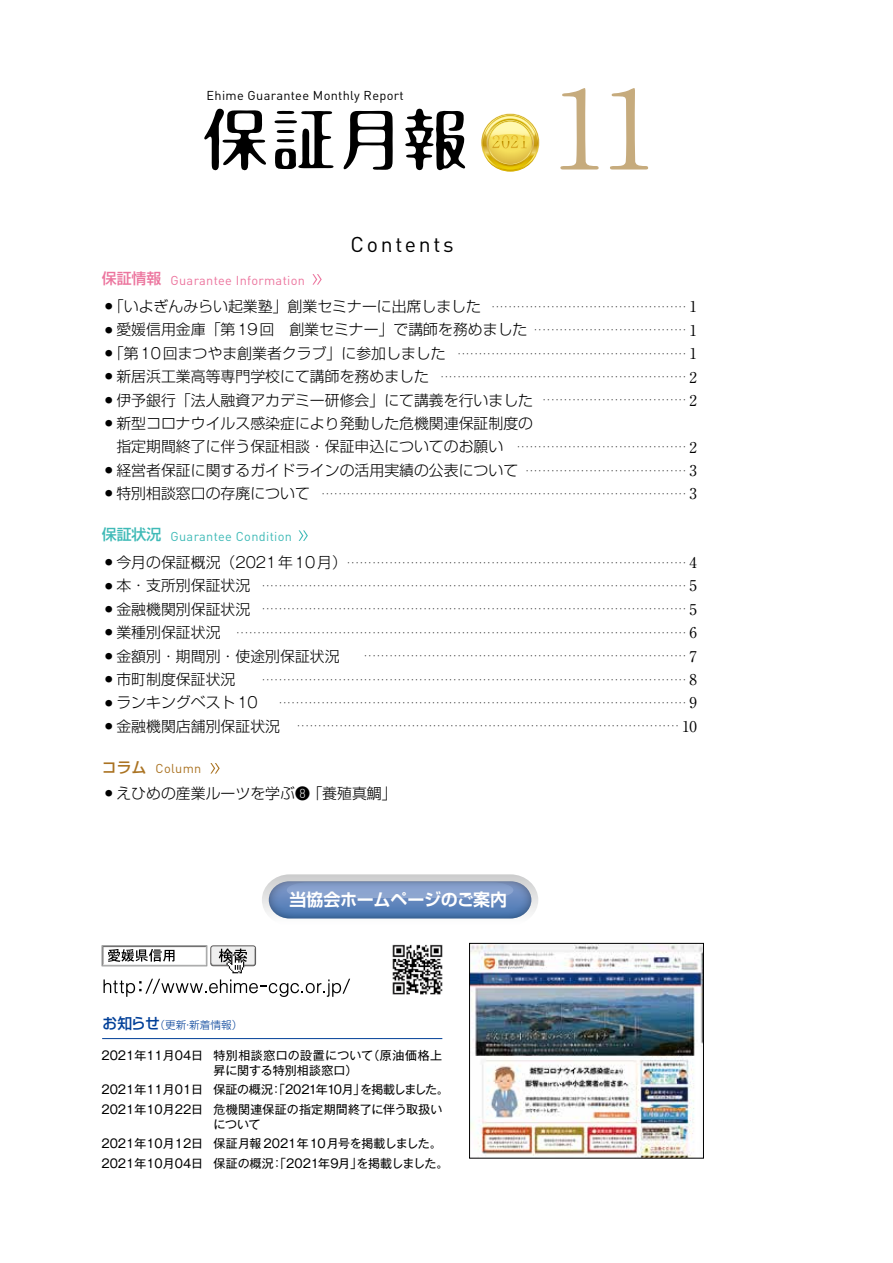
<style>
.page{position:relative;width:893px;height:1263px;background:#fff}
.page>*{position:absolute;margin:0;border:0;box-sizing:border-box;transform-origin:0 0}
.t1{font:700 108.9px "A1 Mincho Std";color:#c6ab7d}
.t2{font:21.3px "DIN";letter-spacing:.125em;color:#000}
.t3{font:700 16.95px "Shin Go Pro De";letter-spacing:-.015em;color:#fff}
.t4{font:300 14.85px/23.4px "Shin Go Pro";color:#000}
.t5{font:300 14.85px "Shin Go Pr 6 N";color:#000}
.t6{font:12.75px "DIN";letter-spacing:.025em;color:#000}
.t7{font:12.75px "DIN";letter-spacing:.025em;color:#ec759e}
.t8{font:12.75px "DIN";letter-spacing:.025em;color:#3fbab7}
.t9{font:12.75px "DIN";letter-spacing:.025em;color:#aa7322}
.t10{font:12px/19.5px "Gothic MB101 Pro";color:#000}
.t11{font:12px/19.5px "Gothic MB101 Pro";letter-spacing:-.03em;color:#000}
.t12{font:12px/15px "Gothic MB101 Pro";letter-spacing:.02em;color:#000}
.t13{font:300 10.65px "Shin Go Pro";color:#003f98}
.t14{font:700 8.55px "A1 Mincho Std";color:#000}
.s1{font-family:"Shin Go Pro";font-weight:500;font-size:14.85px}
.s2{font-family:"Gothic MB101 Pro"}
.s3{font-size:14.85px}
.s4{font-weight:500;font-size:14.85px}
</style>
<div class="page">
<svg style="left:204px;top:108px;width:62px;height:63px"></svg>
<svg style="left:343px;top:111px;width:50px;height:59px"></svg>
<svg style="left:405px;top:109px;width:60px;height:62px"></svg>
<svg style="left:275px;top:111px;width:58px;height:59px"></svg>
<svg style="left:312px;top:274px;width:10px;height:11px"></svg>
<svg style="left:299px;top:530px;width:9px;height:11px"></svg>
<svg style="left:210px;top:763px;width:10px;height:10px"></svg>
<hr style="left:102px;top:1038px;width:340px;height:1px;background:#003f98">
<div style="left:102px;top:945px;width:105px;height:21px;border:1px solid #9fa0a0"></div>
<svg style="left:102px;top:946px;width:154px;height:27px"></svg>
<svg style="left:104px;top:979px;width:246px;height:18px"></svg>
<svg style="left:262px;top:874px;width:276px;height:45px"></svg>
<img style="left:392px;top:944px;width:51px;height:51px">
<img style="left:471px;top:945px;width:231px;height:211px">
<div style="left:469px;top:943px;width:235px;height:215px;border:1px solid #000"></div>
<svg style="left:481px;top:114px;width:58px;height:58px"></svg>
<svg style="left:482px;top:115px;width:56px;height:56px"></svg>
<svg style="left:483px;top:116px;width:54px;height:54px"></svg>
<svg style="left:486px;top:119px;width:48px;height:47px"></svg>
<svg style="left:488px;top:121px;width:44px;height:44px"></svg>
<svg style="left:489px;top:121px;width:43px;height:43px"></svg>
<svg style="left:485px;top:116px;width:50px;height:32px"></svg>
<h3 class="t6" style="left:207px;top:87px;width:199px">Ehime Guarantee Monthly Report</h3>
<h1 class="t1" style="left:552px;top:40px;width:105px">11</h1>
<h3 class="t7" style="left:102px;top:272px;width:205px"><span class="s1">保証情報</span> Guarantee Information</h3>
<h2 class="t2" style="left:351px;top:231px;width:105px">Contents</h2>
<h3 class="t4" style="left:105px;top:293px;width:377px"><sup>●</sup>「いよぎんみらい起業塾」創業セミナーに出席しました</h3>
<h3 class="t4" style="left:105px;top:316px;width:424px"><sup>●</sup> 愛媛信用金庫「第<span class="s2">19</span>回　創業セミナー」で講師を務めました</h3>
<h3 class="t4" style="left:105px;top:340px;width:342px"><sup>●</sup>「第<span class="s2">10</span>回まつやま創業者クラブ」に参加しました</h3>
<h3 class="t4" style="left:105px;top:363px;width:325px"><sup>●</sup> 新居浜工業高等専門学校にて講師を務めました</h3>
<h3 class="t4" style="left:105px;top:386px;width:429px"><sup>●</sup> 伊予銀行「法人融資アカデミー研修会」にて講義を行いました</h3>
<h3 class="t4" style="left:102px;top:410px;width:433px"><sup>●</sup> 新型コロナウイルス感染症により発動した危機関連保証制度の　指定期間終了に伴う保証相談・保証申込についてのお願い</h3>
<h3 class="t4" style="left:105px;top:457px;width:414px"><sup>●</sup> 経営者保証に関するガイドラインの活用実績の公表について</h3>
<h3 class="t4" style="left:105px;top:480px;width:206px"><sup>●</sup> 特別相談窓口の存廃について</h3>
<p class="t14" style="left:491px;top:300px;width:207px">‥‥‥‥‥‥‥‥‥‥‥‥‥‥‥‥‥‥‥‥‥‥‥ <span class="s3">1</span></p>
<p class="t14" style="left:534px;top:323px;width:165px">‥‥‥‥‥‥‥‥‥‥‥‥‥‥‥‥‥‥ <span class="s3">1</span></p>
<p class="t14" style="left:457px;top:347px;width:241px">‥‥‥‥‥‥‥‥‥‥‥‥‥‥‥‥‥‥‥‥‥‥‥‥‥‥‥ <span class="s3">1</span></p>
<p class="t14" style="left:440px;top:370px;width:258px">‥‥‥‥‥‥‥‥‥‥‥‥‥‥‥‥‥‥‥‥‥‥‥‥‥‥‥‥‥ <span class="s3">2</span></p>
<p class="t14" style="left:542px;top:393px;width:156px">‥‥‥‥‥‥‥‥‥‥‥‥‥‥‥‥‥ <span class="s3">2</span></p>
<p class="t14" style="left:517px;top:440px;width:182px">‥‥‥‥‥‥‥‥‥‥‥‥‥‥‥‥‥‥‥‥ <span class="s3">2</span></p>
<p class="t14" style="left:525px;top:463px;width:173px">‥‥‥‥‥‥‥‥‥‥‥‥‥‥‥‥‥‥‥ <span class="s3">3</span></p>
<p class="t14" style="left:321px;top:487px;width:377px">‥‥‥‥‥‥‥‥‥‥‥‥‥‥‥‥‥‥‥‥‥‥‥‥‥‥‥‥‥‥‥‥‥‥‥‥‥‥‥‥‥‥‥ <span class="s3">3</span></p>
<h3 class="t8" style="left:102px;top:528px;width:192px"><span class="s1">保証状況</span> Guarantee Condition</h3>
<h3 class="t4" style="left:105px;top:549px;width:243px"><sup>●</sup> 今月の保証概況（<span class="s2">2021</span>年<span class="s2">10</span>月）</h3>
<h3 class="t4" style="left:105px;top:572px;width:147px"><sup>●</sup> 本・支所別保証状況</h3>
<h3 class="t4" style="left:105px;top:596px;width:147px"><sup>●</sup> 金融機関別保証状況</h3>
<h3 class="t4" style="left:105px;top:619px;width:117px"><sup>●</sup> 業種別保証状況</h3>
<h3 class="t4" style="left:105px;top:642px;width:236px"><sup>●</sup> 金額別・期間別・使途別保証状況</h3>
<h3 class="t4" style="left:105px;top:666px;width:132px"><sup>●</sup> 市町制度保証状況</h3>
<h3 class="t4" style="left:105px;top:689px;width:154px"><sup>●</sup> ランキングベスト<span class="s2">10</span></h3>
<h3 class="t4" style="left:105px;top:713px;width:176px"><sup>●</sup> 金融機関店舗別保証状況</h3>
<p class="t14" style="left:347px;top:555px;width:352px">‥‥‥‥‥‥‥‥‥‥‥‥‥‥‥‥‥‥‥‥‥‥‥‥‥‥‥‥‥‥‥‥‥‥‥‥‥‥‥‥ <span class="s3">4</span></p>
<p class="t14" style="left:261px;top:579px;width:437px">‥‥‥‥‥‥‥‥‥‥‥‥‥‥‥‥‥‥‥‥‥‥‥‥‥‥‥‥‥‥‥‥‥‥‥‥‥‥‥‥‥‥‥‥‥‥‥‥‥‥ <span class="s3">5</span></p>
<p class="t14" style="left:261px;top:602px;width:437px">‥‥‥‥‥‥‥‥‥‥‥‥‥‥‥‥‥‥‥‥‥‥‥‥‥‥‥‥‥‥‥‥‥‥‥‥‥‥‥‥‥‥‥‥‥‥‥‥‥‥ <span class="s3">5</span></p>
<p class="t14" style="left:236px;top:626px;width:463px">‥‥‥‥‥‥‥‥‥‥‥‥‥‥‥‥‥‥‥‥‥‥‥‥‥‥‥‥‥‥‥‥‥‥‥‥‥‥‥‥‥‥‥‥‥‥‥‥‥‥‥‥‥ <span class="s3">6</span></p>
<p class="t14" style="left:364px;top:649px;width:335px">‥‥‥‥‥‥‥‥‥‥‥‥‥‥‥‥‥‥‥‥‥‥‥‥‥‥‥‥‥‥‥‥‥‥‥‥‥‥ <span class="s3">7</span></p>
<p class="t14" style="left:261px;top:672px;width:437px">‥‥‥‥‥‥‥‥‥‥‥‥‥‥‥‥‥‥‥‥‥‥‥‥‥‥‥‥‥‥‥‥‥‥‥‥‥‥‥‥‥‥‥‥‥‥‥‥‥‥ <span class="s3">8</span></p>
<p class="t14" style="left:278px;top:696px;width:420px">‥‥‥‥‥‥‥‥‥‥‥‥‥‥‥‥‥‥‥‥‥‥‥‥‥‥‥‥‥‥‥‥‥‥‥‥‥‥‥‥‥‥‥‥‥‥‥‥ <span class="s3">9</span></p>
<p class="t14" style="left:297px;top:719px;width:402px">‥‥‥‥‥‥‥‥‥‥‥‥‥‥‥‥‥‥‥‥‥‥‥‥‥‥‥‥‥‥‥‥‥‥‥‥‥‥‥‥‥‥‥‥‥ <span class="s3">10</span></p>
<h3 class="t9" style="left:102px;top:761px;width:101px"><span class="s1">コラム</span> Column</h3>
<h3 class="t5" style="left:105px;top:781px;width:293px"><sup>●</sup> えひめの産業ルーツを学ぶ❽ 「養殖真鯛」</h3>
<p class="t13" style="left:103px;top:1016px;width:141px"><span class="s4">お知らせ</span>（更新・新着情報）</p>
<h3 class="t3" style="left:289px;top:886px;width:219px">当協会ホームページのご案内</h3>
<h3 class="t10" style="left:102px;top:1043px;width:103px">2021年11月04日</h3>
<h3 class="t10" style="left:102px;top:1078px;width:103px">2021年11月01日<br>2021年10月22日</h3>
<h3 class="t10" style="left:102px;top:1132px;width:103px">2021年10月12日<br>2021年10月04日</h3>
<h3 class="t12" style="left:213px;top:1046px;width:230px">特別相談窓口の設置について（原油価格上昇に関する特別相談窓口）</h3>
<h3 class="t10" style="left:213px;top:1078px;width:237px">保証の概況：「2021年10月」を掲載しました。危機関連保証の指定期間終了に伴う取扱い</h3>
<h3 class="t11" style="left:213px;top:1112px;width:236px">について<br>保証月報 2021年10月号を掲載しました。保証の概況：「2021年9月」を掲載しました。</h3>
</div>
